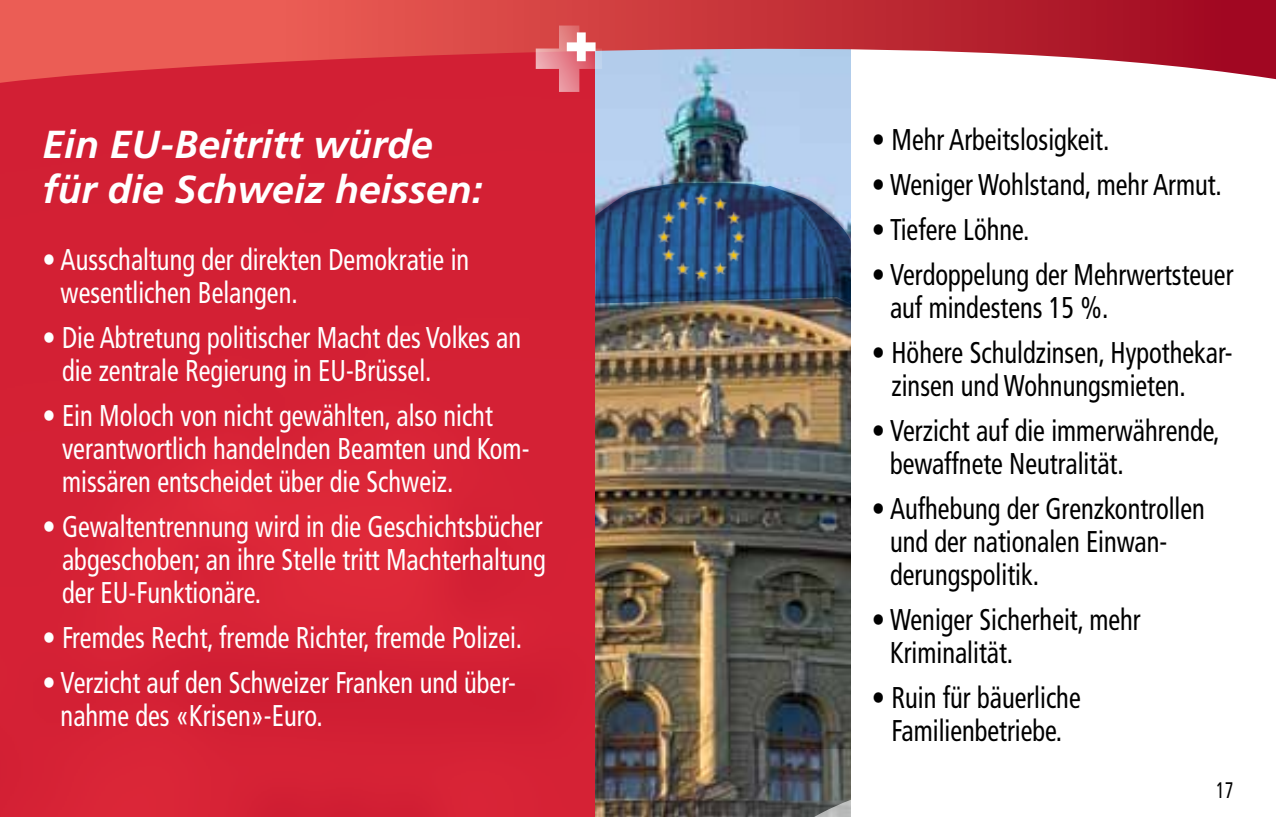
<style>
.page{position:relative;width:1276px;height:817px;background:#fff}
.page>*{position:absolute;margin:0;border:0;box-sizing:border-box;transform-origin:0 0}
.t1{font:italic 700 39px/45px "Frutiger";color:#fff}
.t2{font:condensed 30px/33px "Frutiger";color:#fff;scale:.88 1}
.t3{font:condensed 30px/33px "Frutiger";color:#000;scale:.88 1}
.t4{font:condensed 22.5px "Frutiger";color:#000;scale:.8 1}
</style>
<div class="page">
<div style="left:0;top:83px;width:595px;height:733px;background:#d42134"></div>
<img style="left:595px;top:79px;width:255px;height:737px">
<svg style="left:595px;top:182px;width:255px;height:121px;background:#385c87"></svg>
<img style="left:648px;top:192px;width:105px;height:89px">
<svg style="left:0;top:0;width:638px;height:83px;background:#e04d4e"></svg>
<svg style="left:536px;top:26px;width:66px;height:66px;background:#dd737d"></svg>
<svg style="left:638px;top:0;width:638px;height:79px"></svg>
<img style="left:638px;top:748px;width:137px;height:68px">
<svg style="left:775px;top:748px;width:76px;height:68px;background:#54585d"></svg>
<h1 class="t1" style="left:43px;top:121px;width:441px">Ein EU-Beitritt würde für die Schweiz heissen:</h1>
<p class="t2" style="left:61px;top:243px;width:466px;text-indent:-18px">• Ausschaltung der direkten Demokratie in wesentlichen Belangen.</p>
<p class="t2" style="left:62px;top:321px;width:523px;text-indent:-20px">• Die Abtretung politischer Macht des Volkes an die zentrale Regierung in EU-Brüssel.</p>
<p class="t2" style="left:62px;top:399px;width:533px;text-indent:-20px">• Ein Moloch von nicht gewählten, also nicht verantwortlich handelnden Beamten und Kom&shy;missären entscheidet über die Schweiz.</p>
<p class="t2" style="left:62px;top:510px;width:551px;text-align:justify;text-indent:-20px">• Gewaltentrennung wird in die Geschichtsbücher abgeschoben; an ihre Stelle tritt Machterhaltung der EU-Funktionäre.</p>
<p class="t2" style="left:43px;top:621px;width:546px">• Fremdes Recht, fremde Richter, fremde Polizei.</p>
<p class="t2" style="left:61px;top:666px;width:519px;text-indent:-18px">• Verzicht auf den Schweizer Franken und über&shy;nahme des «Krisen»-Euro.</p>
<p class="t3" style="left:872px;top:123px;width:271px">• Mehr Arbeitslosigkeit.</p>
<p class="t3" style="left:872px;top:168px;width:399px">• Weniger Wohlstand, mehr Armut.</p>
<p class="t3" style="left:872px;top:213px;width:180px">• Tiefere Löhne.</p>
<p class="t3" style="left:890px;top:258px;width:392px;text-indent:-18px">• Verdoppelung der Mehrwertsteuer auf mindestens 15 %.</p>
<p class="t3" style="left:891px;top:336px;width:389px;text-indent:-20px">• Höhere Schuldzinsen, Hypothekar&shy;zinsen und Wohnungsmieten.</p>
<p class="t3" style="left:890px;top:414px;width:376px;text-indent:-18px">• Verzicht auf die immerwährende, bewaffnete Neutralität.</p>
<p class="t3" style="left:890px;top:492px;width:359px;text-indent:-18px">• Aufhebung der Grenzkontrollen und der nationalen Einwan&shy;derungspolitik.</p>
<p class="t3" style="left:890px;top:603px;width:286px;text-indent:-18px">• Weniger Sicherheit, mehr<br>Kriminalität.</p>
<p class="t3" style="left:872px;top:681px;width:239px;text-align:center">• Ruin für bäuerliche<br>Familienbetriebe.</p>
<p class="t4" style="left:1216px;top:776px;width:23px">17</p>
</div>
